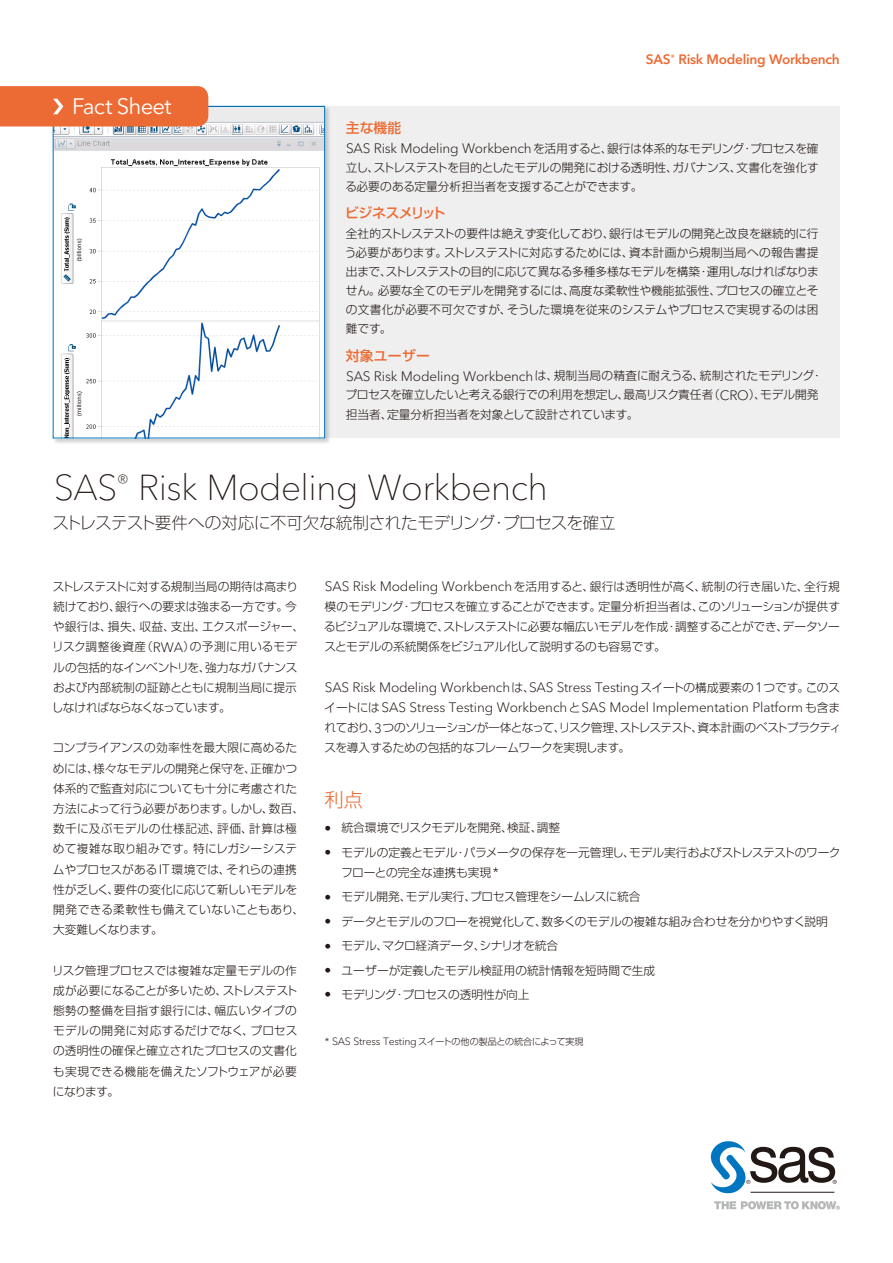
<style>
.page{position:relative;width:893px;height:1263px;background:#fff}
.page>*{position:absolute;margin:0;border:0;box-sizing:border-box;transform-origin:0 0}
.t1{font:100 35.7px "Avenir Next W1 G";letter-spacing:-.015em;color:#221815}
.t2{font:22.2px "Avenir Next W1 G";letter-spacing:-.04em;color:#fff}
.t3{font:300 19.2px "Shin Go Pr 6 N";color:#ec6b34}
.t4{font:300 expanded 16.5px "Shin Go Pr 6 N";letter-spacing:-.025em;color:#221815}
.t5{font:500 13.8px "Shin Go Pr 6 N";letter-spacing:-.01em;color:#ec6b34}
.t6{font:500 13.8px "Shin Go Pr 6 N";letter-spacing:-.045em;color:#ec6b34}
.t7{font:300 13.5px/20.2px "Avenir Next W1 G";letter-spacing:-.005em;color:#221815}
.t8{font:600 13.5px "Avenir Next W1 G";letter-spacing:-.015em;color:#ec6b34}
.t9{font:300 11.7px/20.2px "Shin Go Pr 6 N";letter-spacing:-.005em;color:#221815}
.t10{font:300 11.7px/20.2px "Shin Go Pr 6 N";letter-spacing:-.045em;color:#221815}
.t11{font:300 9px "Shin Go Pr 6 N";letter-spacing:-.02em;color:#221815}
.s1{font-family:"Avenir Next W1 G";font-size:13.5px}
.s2{font-family:"Shin Go Pr 6 N";font-size:11.7px}
.s3{font-family:"Avenir Next W1 G";font-size:10.5px}
</style>
<div class="page">
<div style="left:53px;top:106px;width:787px;height:332px;background:#efefef"></div>
<div style="left:52px;top:106px;width:279px;height:339px;background:#221815;opacity:.2"></div>
<img style="left:55px;top:108px;width:268px;height:328px">
<div style="left:53px;top:106px;width:272px;height:332px;border:1px solid #0076c0"></div>
<svg style="left:714px;top:1201px;width:126px;height:9px"></svg>
<svg style="left:710px;top:1141px;width:127px;height:53px"></svg>
<hr style="left:751px;top:1192px;width:83px;height:1px;background:#221815">
<div style="left:0;top:86px;width:208px;height:40px;background:#ec6b34"></div>
<h2 class="t2" style="left:72px;top:93px;width:101px">Fact Sheet</h2>
<p class="t8" style="left:646px;top:51px;width:195px">SAS<sup>®</sup> Risk Modeling Workbench</p>
<p class="t5" style="left:346px;top:117px;width:57px">主な機能</p>
<p class="t9" style="left:345px;top:138px;width:475px;line-height:19.2px;text-align:justify"><span class="s1">SAS Risk Modeling Workbench</span>を活用すると、銀行は体系的なモデリング・プロセスを確立し、ストレステストを目的としたモデルの開発における透明性、ガバナンス、文書化を強化する必要のある定量分析担当者を支援することができます。</p>
<p class="t6" style="left:345px;top:202px;width:102px">ビジネスメリット</p>
<p class="t9" style="left:345px;top:223px;width:476px;line-height:19.2px;text-align:justify">全社的ストレステストの要件は絶えず変化しており、銀行はモデルの開発と改良を継続的に行う必要があります。ストレステストに対応するためには、資本計画から規制当局への報告書提出まで、ストレステストの目的に応じて異なる多種多様なモデルを構築・運用しなければなりません。必要な全てのモデルを開発するには、高度な柔軟性や機能拡張性、プロセスの確立とその文書化が必要不可欠ですが、そうした環境を従来のシステムやプロセスで実現するのは困難です。</p>
<p class="t5" style="left:346px;top:344px;width:86px">対象ユーザー</p>
<p class="t9" style="left:345px;top:365px;width:479px;line-height:19.2px"><span class="s1">SAS Risk Modeling Workbench</span>は、規制当局の精査に耐えうる、統制されたモデリング・プロセスを確立したいと考える銀行での利用を想定し、最高リスク責任者（<span class="s1">CRO</span>）、モデル開発担当者、定量分析担当者を対象として設計されています。</p>
<h1 class="t1" style="left:54px;top:467px;width:496px">SAS<sup>®</sup> Risk Modeling Workbench</h1>
<h3 class="t4" style="left:53px;top:509px;width:565px">ストレステスト要件への対応に不可欠な統制されたモデリング・プロセスを確立</h3>
<p class="t9" style="left:52px;top:575px;width:254px">ストレステストに対する規制当局の期待は高まり続けており、銀行への要求は強まる一方です。今や銀行は、損失、収益、支出、エクスポージャー、リスク調整後資産（<span class="s1">RWA</span>）の予測に用いるモデルの包括的なインベントリを、強力なガバナンスおよび内部統制の証跡とともに規制当局に提示しなければならなくなっています。</p>
<p class="t9" style="left:53px;top:737px;width:253px">コンプライアンスの効率性を最大限に高めるためには、様々なモデルの開発と保守を、正確かつ体系的で監査対応についても十分に考慮された方法によって行う必要があります。しかし、数百、数千に及ぶモデルの仕様記述、評価、計算は極めて複雑な取り組みです。特にレガシーシステムやプロセスがある<span class="s1">IT</span> 環境では、それらの連携性が乏しく、要件の変化に応じて新しいモデルを開発できる柔軟性も備えていないこともあり、大変難しくなります。</p>
<p class="t9" style="left:52px;top:959px;width:247px;text-align:justify">リスク管理プロセスでは複雑な定量モデルの作成が必要になることが多いため、ストレステスト態勢の整備を目指す銀行には、幅広いタイプのモデルの開発に対応するだけでなく、プロセスの透明性の確保と確立されたプロセスの文書化も実現できる機能を備えたソフトウェアが必要になります。</p>
<p class="t9" style="left:324px;top:575px;width:517px;text-align:justify"><span class="s1">SAS Risk Modeling Workbench</span>を活用すると、銀行は透明性が高く、統制の行き届いた、全行規模のモデリング・プロセスを確立することができます。定量分析担当者は、このソリューションが提供するビジュアルな環境で、ストレステストに必要な幅広いモデルを作成・調整することができ、データソースとモデルの系統関係をビジュアル化して説明するのも容易です。</p>
<p class="t7" style="left:324px;top:677px;width:517px">SAS Risk Modeling Workbench<span class="s2">は、</span>SAS Stress Testing<span class="s2">スイートの構成要素の</span>1<span class="s2">つです。このスイートには</span>SAS Stress Testing Workbench<span class="s2">と</span>SAS Model Implementation Platform<span class="s2">も含ま</span></p>
<p class="t10" style="left:324px;top:716px;width:518px">れており、<span class="s1">3</span>つのソリューションが一体となって、リスク管理、ストレステスト、資本計画のベストプラクティスを導入するための包括的なフレームワークを実現します。</p>
<h3 class="t3" style="left:325px;top:784px;width:40px">利点</h3>
<p class="t9" style="left:325px;top:816px;width:237px"><span class="s1">•</span> 統合環境でリスクモデルを開発、検証、調整</p>
<p class="t9" style="left:341px;top:841px;width:501px;text-indent:-16px"><span class="s1">•</span> モデルの定義とモデル・パラメータの保存を一元管理し、モデル実行およびストレステストのワークフローとの完全な連携も実現<span class="s1">*</span></p>
<p class="t9" style="left:325px;top:885px;width:317px"><span class="s1">•</span> モデル開発、モデル実行、プロセス管理をシームレスに統合</p>
<p class="t9" style="left:325px;top:910px;width:505px"><span class="s1">•</span> データとモデルのフローを視覚化して、数多くのモデルの複雑な組み合わせを分かりやすく説明</p>
<p class="t9" style="left:325px;top:934px;width:235px"><span class="s1">•</span> モデル、マクロ経済データ、シナリオを統合</p>
<p class="t9" style="left:325px;top:959px;width:332px"><span class="s1">•</span> ユーザーが定義したモデル検証用の統計情報を短時間で生成</p>
<p class="t9" style="left:325px;top:983px;width:207px"><span class="s1">•</span> モデリング・プロセスの透明性が向上</p>
<p class="t11" style="left:325px;top:1034px;width:260px"><span class="s3">* SAS Stress Testing</span>スイートの他の製品との統合によって実現</p>
</div>
